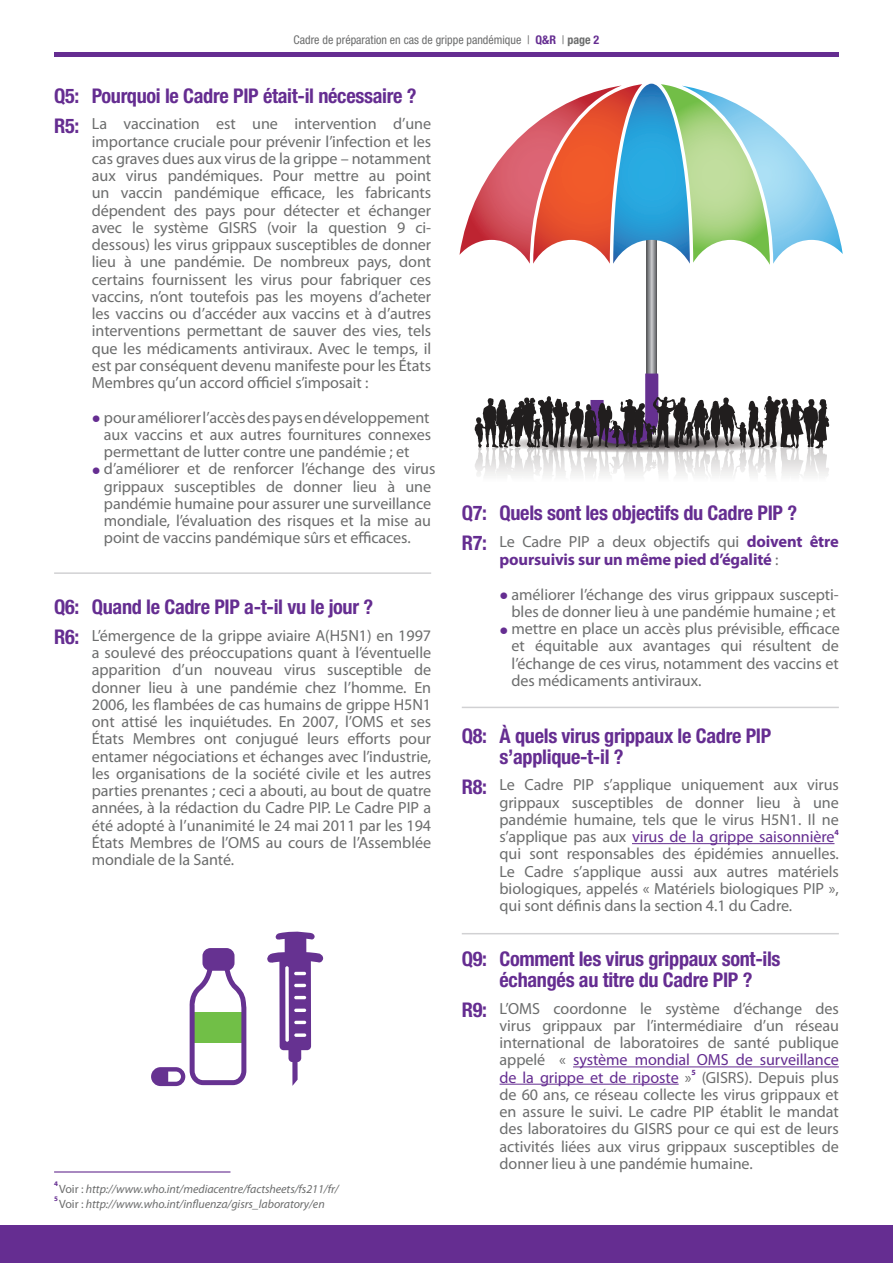
<style>
.page{position:relative;width:893px;height:1263px;background:#fff}
.page>*{position:absolute;margin:0;border:0;box-sizing:border-box;transform-origin:0 0}
.t1{font:700 condensed 20.25px/21px "Helvetica Neue";letter-spacing:-.015em;color:#652d91}
.t2{font:700 16.5px "Myriad Pro";letter-spacing:-.01em;color:#652d91}
.t3{font:16.2px/17.2px "Myriad Pro";letter-spacing:-.005em;color:#6c6d6d;text-align:justify}
.t4{font:italic 12px "Myriad Pro";letter-spacing:-.005em;color:#6c6d6d}
.t5{font:condensed 12px "Helvetica Neue";color:#6c6d6d}
.t6{font:700 7.8px "Myriad Pro";color:#652d91}
.t7{font:700 7.05px "Myriad Pro";color:#652d91}
.s1{font-weight:700;color:#652d91}
.s2{font-weight:700}
.s3{font-size:31.5px;color:#652d91}
.s4{font-weight:700;font-size:16.5px;color:#652d91}
.s5{font-weight:400;font-size:16.2px;color:#6c6d6d}
.s6{color:#652d91}
.s7{font-style:normal}
</style>
<div class="page">
<hr style="left:54px;top:52px;width:785px;height:4px;background:#652d91">
<hr style="left:632px;top:843px;width:202px;height:1px;background:#652d91">
<hr style="left:573px;top:1066px;width:266px;height:1px;background:#652d91">
<hr style="left:500px;top:1084px;width:179px;height:1px;background:#652d91">
<hr style="left:54px;top:572px;width:377px;height:2px;background:#d1d1d3">
<hr style="left:462px;top:933px;width:377px;height:1px;background:#d1d1d3">
<hr style="left:462px;top:707px;width:377px;height:1px;background:#d1d1d3">
<svg style="left:646px;top:265px;width:10px;height:108px"></svg>
<svg style="left:459px;top:84px;width:384px;height:181px"></svg>
<svg style="left:474px;top:374px;width:355px;height:102px"></svg>
<hr style="left:54px;top:1171px;width:176px;height:1px;background:#652d91">
<div style="left:0;top:1225px;width:893px;height:38px;background:#652d91"></div>
<svg style="left:267px;top:931px;width:57px;height:155px"></svg>
<div style="left:202px;top:948px;width:33px;height:23px;background:#663291;border-radius:8px"></div>
<svg style="left:151px;top:954px;width:95px;height:132px"></svg>
<p class="t5" style="left:294px;top:33px;width:307px">Cadre de préparation en cas de grippe pandémique | <span class="s1">Q&amp;R</span> | <span class="s2">page</span> <span class="s1">2</span></p>
<p class="t1" style="left:54px;top:85px;width:27px">Q5:</p>
<p class="t1" style="left:92px;top:85px;width:326px">Pourquoi le Cadre PIP était-il nécessaire ?</p>
<p class="t1" style="left:54px;top:115px;width:27px">R5:</p>
<p class="t3" style="left:92px;top:115px;width:341px">La vaccination est une intervention d’une importance cruciale pour prévenir l’infection et les cas graves dues aux virus de la grippe – notamment aux virus pandémiques. Pour mettre au point un vaccin pandémique efficace, les fabricants dépendent des pays pour détecter et échanger avec le système GISRS (voir la question 9 ci&shy;dessous) les virus grippaux susceptibles de donner lieu à une pandémie. De nombreux pays, dont certains fournissent les virus pour fabriquer ces vaccins, n’ont toutefois pas les moyens d’acheter les vaccins ou d’accéder aux vaccins et à d’autres interventions permettant de sauver des vies, tels que les médicaments antiviraux. Avec le temps, il est par conséquent devenu manifeste pour les États Membres qu’un accord officiel s’imposait :</p>
<p class="t3" style="left:104px;top:408px;width:329px;text-indent:-12px"><span class="s3">•</span> pour améliorer l’accès des pays en développement aux vaccins et aux autres fournitures connexes permettant de lutter contre une pandémie ; et</p>
<p class="t3" style="left:104px;top:460px;width:333px;text-align:left;text-indent:-12px"><span class="s3">•</span> d’améliorer et de renforcer l’échange des virus grippaux susceptibles de donner lieu à une pandémie humaine pour assurer une surveillance mondiale, l’évaluation des risques et la mise au point de vaccins pandémique sûrs et efficaces.</p>
<p class="t1" style="left:54px;top:596px;width:27px">Q6:</p>
<p class="t1" style="left:54px;top:626px;width:27px">R6:</p>
<p class="t1" style="left:92px;top:596px;width:283px">Quand le Cadre PIP a-t-il vu le jour ?</p>
<p class="t3" style="left:92px;top:626px;width:341px">L’émergence de la grippe aviaire A(H5N1) en 1997 a soulevé des préoccupations quant à l’éventuelle apparition d’un nouveau virus susceptible de donner lieu à une pandémie chez l’homme. En 2006, les flambées de cas humains de grippe H5N1 ont attisé les inquiétudes. En 2007, l’OMS et ses États Membres ont conjugué leurs efforts pour entamer négociations et échanges avec l’industrie, les organisations de la société civile et les autres parties prenantes ; ceci a abouti, au bout de quatre années, à la rédaction du Cadre PIP. Le Cadre PIP a été adopté à l’unanimité le 24 mai 2011 par les 194<br>États Membres de l’OMS au cours de l’Assemblée mondiale de la Santé.</p>
<p class="t1" style="left:462px;top:502px;width:27px">Q7:</p>
<p class="t1" style="left:500px;top:502px;width:299px">Quels sont les objectifs du Cadre PIP ?</p>
<p class="t1" style="left:462px;top:532px;width:27px">R7:</p>
<p class="t3" style="left:500px;top:533px;width:341px">Le Cadre PIP a deux objectifs qui <span class="s4">doivent être</span></p>
<p class="t2" style="left:500px;top:549px;width:280px">poursuivis sur un même pied d’égalité <span class="s5">:</span></p>
<p class="t3" style="left:499px;top:585px;width:341px;text-align:center"><span class="s3">•</span> améliorer l’échange des virus grippaux suscepti&shy;bles de donner lieu à une pandémie humaine ; et</p>
<p class="t3" style="left:512px;top:620px;width:330px;text-indent:-12px"><span class="s3">•</span> mettre en place un accès plus prévisible, efficace et équitable aux avantages qui résultent de l’échange de ces virus, notamment des vaccins et des médicaments antiviraux.</p>
<p class="t1" style="left:462px;top:725px;width:27px">Q8:</p>
<p class="t1" style="left:462px;top:776px;width:27px">R8:</p>
<p class="t1" style="left:500px;top:725px;width:273px">À quels virus grippaux le Cadre PIP s’applique-t-il ?</p>
<p class="t3" style="left:500px;top:776px;width:341px">Le Cadre PIP s’applique uniquement aux virus grippaux susceptibles de donner lieu à une pandémie humaine, tels que le virus H5N1. Il ne s’applique pas aux <span class="s6">virus de la grippe saisonnière</span></p>
<p class="t6" style="left:834px;top:827px;width:6px">4</p>
<p class="t3" style="left:500px;top:845px;width:341px">qui sont responsables des épidémies annuelles.<br>Le Cadre s’applique aussi aux autres matériels biologiques, appelés « Matériels biologiques PIP », qui sont définis dans la section 4.1 du Cadre.</p>
<p class="t1" style="left:462px;top:948px;width:27px">Q9:</p>
<p class="t1" style="left:500px;top:948px;width:283px">Comment les virus grippaux sont-ils échangés au titre du Cadre PIP ?</p>
<p class="t1" style="left:462px;top:999px;width:27px">R9:</p>
<p class="t3" style="left:500px;top:999px;width:341px">L’OMS coordonne le système d’échange des virus grippaux par l’intermédiaire d’un réseau international de laboratoires de santé publique appelé « <span class="s6">système mondial OMS de surveillance de la grippe et de riposte</span> »</p>
<p class="t6" style="left:691px;top:1067px;width:6px">5</p>
<p class="t3" style="left:500px;top:1068px;width:341px;text-indent:202px">(GISRS). Depuis plus de 60 ans, ce réseau collecte les virus grippaux et en assure le suivi. Le cadre PIP établit le mandat des laboratoires du GISRS pour ce qui est de leurs activités liées aux virus grippaux susceptibles de donner lieu à une pandémie humaine.</p>
<p class="t7" style="left:54px;top:1179px;width:5px">4</p>
<p class="t4" style="left:59px;top:1181px;width:281px"><span class="s7">Voir :</span> http://www.who.int/mediacentre/factsheets/fs211/fr/</p>
<p class="t7" style="left:54px;top:1194px;width:5px">5</p>
<p class="t4" style="left:59px;top:1196px;width:267px"><span class="s7">Voir :</span> http://www.who.int/influenza/gisrs_laboratory/en</p>
</div>
